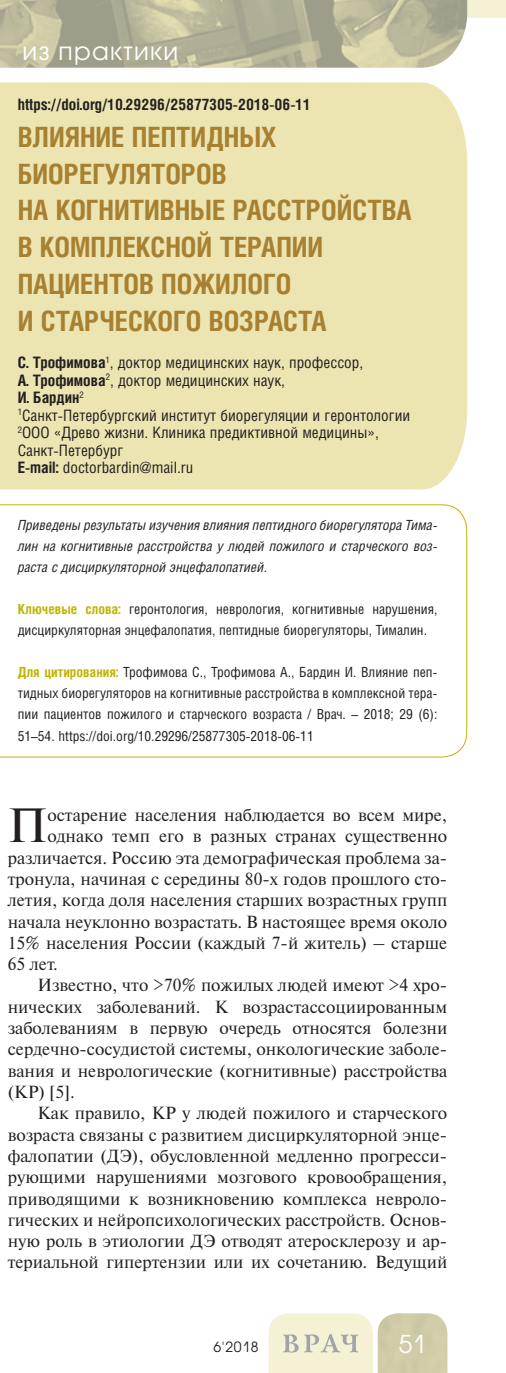
<style>
.page{position:relative;width:506px;height:1373px;background:#fff}
.page>*{position:absolute;margin:0;border:0;box-sizing:border-box;transform-origin:0 0}
.t1{font:47.95px "Newton C";color:#231f20}
.t2{font:700 28px/36.8px "Helios Cond";color:#a78131}
.t3{font:24.5px "Avant Garde Gothic C";letter-spacing:.05em;color:#fff}
.t4{font:17.5px "Newton C";color:#231f20}
.t5{font:15.75px/17.5px "Helios Cond";color:#231f20}
.t6{font:700 15.75px "Helios Cond";color:#231f20}
.t7{font:14px/21px "Helios Cond";color:#231f20}
.t8{font:italic 14px/21px "Helios Cond";color:#231f20;text-align:justify}
.t9{font:14px "Avant Garde Gothic C";color:#231f20}
.s1{font-weight:700}
.s2{font-weight:700;color:#c1b400}
</style>
<div class="page">
<div style="left:0;top:0;width:505px;height:18px;background:#f5f1d5"></div>
<svg style="left:268px;top:1313px;width:179px;height:59px;background:#e4e0c4"></svg>
<div style="left:0;top:82px;width:467px;height:407px;background:#ece5b2"></div>
<svg style="left:0;top:504px;width:467px;height:254px"></svg>
<svg style="left:0;top:0;width:422px;height:68px;background:#b6b398"></svg>
<img style="left:422px;top:0;width:45px;height:68px">
<h3 class="t3" style="left:23px;top:40px;width:157px">из практики</h3>
<p class="t6" style="left:18px;top:98px;width:294px">https://doi.org/10.29296/25877305-2018-06-11</p>
<h2 class="t2" style="left:18px;top:121px;width:395px">ВЛИЯНИЕ ПЕПТИДНЫХ<br>БИОРЕГУЛЯТОРОВ<br>НА КОГНИТИВНЫЕ РАССТРОЙСТВА<br>В КОМПЛЕКСНОЙ ТЕРАПИИ<br>ПАЦИЕНТОВ ПОЖИЛОГО<br>И СТАРЧЕСКОГО ВОЗРАСТА</h2>
<p class="t5" style="left:18px;top:355px;width:394px"><span class="s1">С. Трофимова</span><sup>1</sup>, доктор медицинских наук, профессор,<br><span class="s1">А. Трофимова</span><sup>2</sup>, доктор медицинских наук,<br><span class="s1">И. Бардин</span><sup>2<br>1</sup>Санкт-Петербургский институт биорегуляции и геронтологии <sup>2</sup>ООО «Древо жизни. Клиника предиктивной медицины», Санкт-Петербург<br><span class="s1">E-mail:</span> doctorbardin@mail.ru</p>
<p class="t8" style="left:18px;top:516px;width:421px">Приведены результаты изучения влияния пептидного биорегулятора Тима&shy;лин на когнитивные расстройства у людей пожилого и старческого воз&shy;раста с дисциркуляторной энцефалопатией.</p>
<p class="t7" style="left:18px;top:600px;width:421px"><span class="s2">Ключевые слова:</span> геронтология, неврология, когнитивные нарушения, дисциркуляторная энцефалопатия, пептидные биорегуляторы, Тималин.</p>
<p class="t7" style="left:18px;top:663px;width:421px;text-align:justify"><span class="s2">Для цитирования:</span> Трофимова С., Трофимова А., Бардин И. Влияние пеп&shy;тидных биорегуляторов на когнитивные расстройства в комплексной тера&shy;пии пациентов пожилого и старческого возраста / Врач. – 2018; 29 (6):<br>51–54. https://doi.org/10.29296/25877305-2018-06-11</p>
<h1 class="t1" style="left:8px;top:808px;width:41px">П</h1>
<p class="t4" style="left:47px;top:808px;width:401px">остарение населения наблюдается во всем мире,</p>
<p class="t4" style="left:47px;top:829px;width:401px">однако темп его в разных странах существенно</p>
<p class="t4" style="left:8px;top:851px;width:441px">различается. Россию эта демографическая проблема за-</p>
<p class="t4" style="left:8px;top:872px;width:441px">тронула, начиная с середины 80-х годов прошлого сто-</p>
<p class="t4" style="left:8px;top:893px;width:441px">летия, когда доля населения старших возрастных групп</p>
<p class="t4" style="left:8px;top:915px;width:441px">начала неуклонно возрастать. В настоящее время около</p>
<p class="t4" style="left:8px;top:936px;width:441px">15% населения России (каждый 7-й житель) – старше</p>
<p class="t4" style="left:8px;top:957px;width:52px">65 лет.</p>
<p class="t4" style="left:38px;top:978px;width:411px">Известно, что &gt;70% пожилых людей имеют &gt;4 хро-</p>
<p class="t4" style="left:8px;top:1000px;width:441px">нических заболеваний. К возрастассоциированным</p>
<p class="t4" style="left:8px;top:1021px;width:441px">заболеваниям в первую очередь относятся болезни</p>
<p class="t4" style="left:8px;top:1042px;width:441px">сердечно-сосудистой системы, онкологические заболе-</p>
<p class="t4" style="left:8px;top:1064px;width:441px">вания и неврологические (когнитивные) расстройства</p>
<p class="t4" style="left:8px;top:1085px;width:69px">(КР) [5].</p>
<p class="t4" style="left:38px;top:1106px;width:411px">Как правило, КР у людей пожилого и старческого</p>
<p class="t4" style="left:8px;top:1127px;width:441px">возраста связаны с развитием дисциркуляторной энце-</p>
<p class="t4" style="left:8px;top:1149px;width:441px">фалопатии (ДЭ), обусловленной медленно прогресси-</p>
<p class="t4" style="left:8px;top:1170px;width:441px">рующими нарушениями мозгового кровообращения,</p>
<p class="t4" style="left:8px;top:1191px;width:441px">приводящими к возникновению комплекса невроло-</p>
<p class="t4" style="left:8px;top:1213px;width:441px">гических и нейропсихологических расстройств. Основ-</p>
<p class="t4" style="left:8px;top:1234px;width:441px">ную роль в этиологии ДЭ отводят атеросклерозу и ар-</p>
<p class="t4" style="left:8px;top:1255px;width:441px">териальной гипертензии или их сочетанию. Ведущий</p>
<p class="t9" style="left:213px;top:1339px;width:47px">6'2018</p>
<h3 class="t3" style="left:398px;top:1331px;width:29px">51</h3>
</div>
